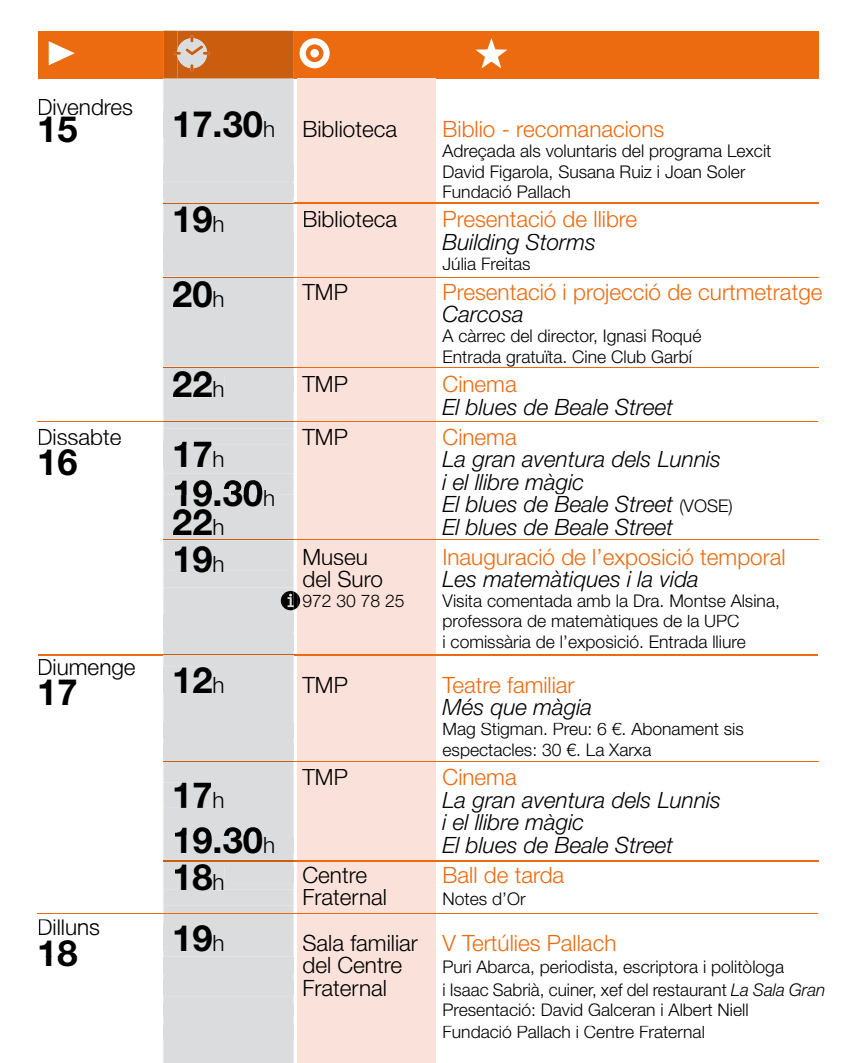
<style>
.page{position:relative;width:851px;height:1063px;background:#fff}
.page>*{position:absolute;margin:0;border:0;box-sizing:border-box;transform-origin:0 0}
.t1{font:700 36.25px/60.2px "Helvetica Neue LT Std";color:#000}
.t2{font:italic 300 22.5px/22.5px "Helvetica Neue LT Std";color:#000}
.t3{font:300 22.5px "Helvetica Neue LT Std";color:#ec6b10}
.t4{font:300 22.5px "Helvetica Neue LT Std";color:#000}
.t5{font:300 17.5px/20px "Helvetica Neue LT Std";color:#000}
.s1{font-weight:300;font-size:22.5px}
.s2{font-style:normal;font-size:17.5px}
.s3{color:#000}
.s4{font-style:italic}
</style>
<div class="page">
<div style="left:38px;top:31px;width:780px;height:47px;background:#ec6b10"></div>
<div style="left:297px;top:78px;width:138px;height:985px;background:#fae2da"></div>
<svg style="left:475px;top:38px;width:32px;height:30px"></svg>
<div style="left:299px;top:38px;width:30px;height:30px;background:#fff;border-radius:50%"></div>
<svg style="left:306px;top:44px;width:17px;height:18px"></svg>
<svg style="left:49px;top:41px;width:26px;height:24px"></svg>
<hr style="left:163px;top:203px;width:655px;height:1px;background:#ec6b10">
<hr style="left:163px;top:277px;width:655px;height:1px;background:#ec6b10">
<hr style="left:163px;top:367px;width:655px;height:1px;background:#ec6b10">
<hr style="left:38px;top:421px;width:780px;height:1px;background:#ec6b10">
<hr style="left:163px;top:539px;width:655px;height:1px;background:#ec6b10">
<hr style="left:163px;top:761px;width:655px;height:1px;background:#ec6b10">
<hr style="left:163px;top:860px;width:655px;height:1px;background:#ec6b10">
<hr style="left:38px;top:654px;width:780px;height:1px;background:#ec6b10">
<hr style="left:38px;top:913px;width:780px;height:1px;background:#ec6b10">
<svg style="left:163px;top:31px;width:137px;height:1032px;background:#dad4d1"></svg>
<p class="t4" style="left:37px;top:99px;width:97px">Divendres</p>
<h1 class="t1" style="left:37px;top:104px;width:42px">15</h1>
<p class="t4" style="left:302px;top:121px;width:96px">Biblioteca</p>
<p class="t3" style="left:442px;top:121px;width:223px">Biblio - recomanacions</p>
<p class="t5" style="left:442px;top:143px;width:330px">Adreçada als voluntaris del programa Lexcit<br>David Figarola, Susana Ruiz i Joan Soler<br>Fundació Pallach</p>
<p class="t4" style="left:302px;top:211px;width:96px">Biblioteca</p>
<p class="t3" style="left:442px;top:211px;width:196px">Presentació de llibre</p>
<p class="t2" style="left:442px;top:233px;width:155px">Building Storms</p>
<p class="t5" style="left:442px;top:256px;width:90px">Júlia Freitas</p>
<p class="t4" style="left:302px;top:284px;width:47px">TMP</p>
<p class="t3" style="left:442px;top:284px;width:381px">Presentació i projecció de curtmetratge</p>
<p class="t2" style="left:442px;top:306px;width:83px">Carcosa</p>
<p class="t5" style="left:442px;top:328px;width:260px">A càrrec del director, Ignasi Roqué<br>Entrada gratuïta. Cine Club Garbí</p>
<p class="t4" style="left:302px;top:376px;width:47px">TMP</p>
<p class="t3" style="left:442px;top:376px;width:76px">Cinema</p>
<p class="t2" style="left:442px;top:398px;width:232px">El blues de Beale Street</p>
<p class="t4" style="left:37px;top:429px;width:86px">Dissabte</p>
<p class="t4" style="left:302px;top:429px;width:47px">TMP</p>
<p class="t3" style="left:442px;top:429px;width:76px">Cinema</p>
<p class="t2" style="left:442px;top:451px;width:280px">La gran aventura dels Lunnis i el llibre màgic</p>
<h1 class="t1" style="left:172px;top:99px;width:104px">17.30<span class="s1">h</span></h1>
<h1 class="t1" style="left:172px;top:194px;width:54px">19<span class="s1">h</span></h1>
<h1 class="t1" style="left:172px;top:269px;width:54px">20<span class="s1">h</span></h1>
<h1 class="t1" style="left:172px;top:359px;width:54px">22<span class="s1">h</span></h1>
<h1 class="t1" style="left:172px;top:439px;width:104px;line-height:39px">17<span class="s1">h<br></span>19.30<span class="s1">h</span></h1>
<h1 class="t1" style="left:172px;top:496px;width:54px">22<span class="s1">h</span></h1>
<h1 class="t1" style="left:37px;top:436px;width:42px">16</h1>
<p class="t2" style="left:442px;top:496px;width:291px">El blues de Beale Street <span class="s2">(VOSE)<br></span>El blues de Beale Street</p>
<h1 class="t1" style="left:172px;top:533px;width:54px">19<span class="s1">h</span></h1>
<p class="t4" style="left:302px;top:549px;width:67px">Museu</p>
<p class="t3" style="left:442px;top:549px;width:345px">Inauguració de l’exposició temporal</p>
<p class="t4" style="left:302px;top:571px;width:82px">del Suro</p>
<p class="t2" style="left:442px;top:571px;width:258px">Les matemàtiques i la vida</p>
<p class="t5" style="left:302px;top:593px;width:104px">972 30 78 25</p>
<p class="t5" style="left:442px;top:593px;width:339px">Visita comentada amb la Dra. Montse Alsina, professora de matemàtiques de la UPC<br>i comissària de l’exposició. Entrada lliure</p>
<p class="t4" style="left:37px;top:659px;width:100px">Diumenge</p>
<h1 class="t1" style="left:37px;top:667px;width:42px">17</h1>
<p class="t4" style="left:302px;top:677px;width:47px">TMP</p>
<p class="t3" style="left:442px;top:677px;width:134px">Teatre familiar</p>
<h1 class="t1" style="left:172px;top:654px;width:54px">12<span class="s1">h</span></h1>
<p class="t2" style="left:442px;top:699px;width:151px">Més que màgia</p>
<p class="t5" style="left:442px;top:721px;width:303px">Mag Stigman. Preu: 6 €. Abonament sis espectacles: 30 €. La Xarxa</p>
<p class="t4" style="left:37px;top:919px;width:64px">Dilluns</p>
<h1 class="t1" style="left:37px;top:927px;width:42px">18</h1>
<h1 class="t1" style="left:172px;top:777px;width:104px;line-height:45.2px">17<span class="s1">h<br></span>19.30<span class="s1">h</span></h1>
<h1 class="t1" style="left:172px;top:852px;width:54px">18<span class="s1">h<br></span>19<span class="s1">h</span></h1>
<p class="t4" style="left:302px;top:769px;width:47px">TMP</p>
<p class="t3" style="left:442px;top:769px;width:76px">Cinema</p>
<p class="t2" style="left:442px;top:791px;width:280px">La gran aventura dels Lunnis i el llibre màgic<br>El blues de Beale Street</p>
<p class="t4" style="left:302px;top:867px;width:66px">Centre</p>
<p class="t3" style="left:442px;top:867px;width:123px">Ball de tarda</p>
<p class="t4" style="left:302px;top:889px;width:86px">Fraternal</p>
<p class="t5" style="left:442px;top:891px;width:84px">Notes d’Or</p>
<p class="t3" style="left:302px;top:935px;width:315px"><span class="s3">Sala familiar</span> V Tertúlies Pallach</p>
<p class="t4" style="left:302px;top:957px;width:101px">del Centre</p>
<p class="t5" style="left:442px;top:959px;width:343px">Puri Abarca, periodista, escriptora i politòloga</p>
<p class="t4" style="left:302px;top:980px;width:86px">Fraternal</p>
<p class="t5" style="left:442px;top:982px;width:384px">i Isaac Sabrià, cuiner, xef del restaurant <span class="s4">La Sala Gran<br></span>Presentació: David Galceran i Albert Niell</p>
<p class="t5" style="left:442px;top:1024px;width:264px">Fundació Pallach i Centre Fraternal</p>
</div>
